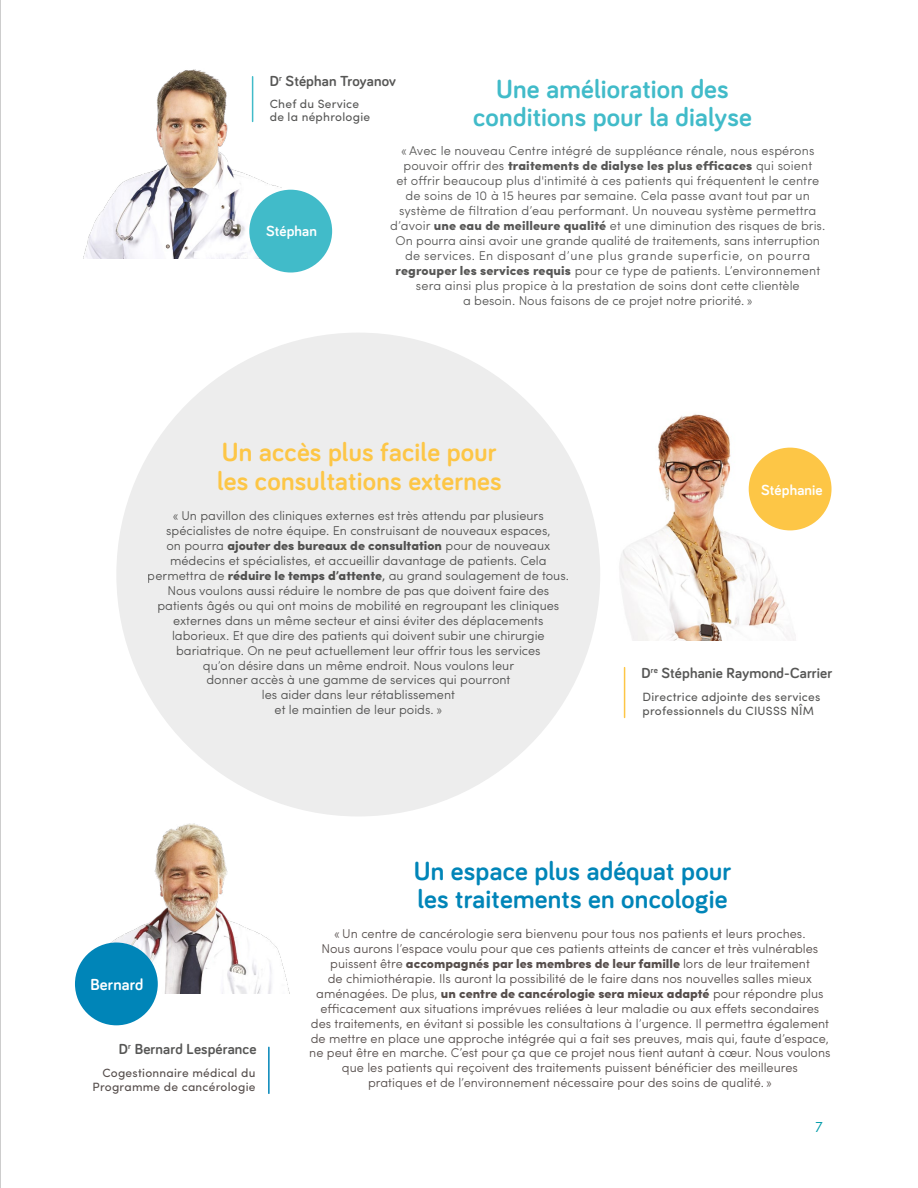
<style>
.page{position:relative;width:918px;height:1188px;background:#fff}
.page>*{position:absolute;margin:0;border:0;box-sizing:border-box;transform-origin:0 0}
.t1{font:700 27px/28.5px "Bariol";letter-spacing:.01em;color:#0085b8}
.t2{font:700 27px/28.5px "Bariol";letter-spacing:.01em;color:#fdc646}
.t3{font:700 27px/28.5px "Bariol";letter-spacing:.01em;color:#41bbc9;text-align:center}
.t4{font:700 16.5px "Bariol";letter-spacing:.01em;color:#fff}
.t5{font:700 15px "Bariol";letter-spacing:.01em;color:#575756}
.t6{font:700 15px "Bariol";letter-spacing:.01em;color:#fff}
.t7{font:300 15px "Sofia Pro";color:#009ba9}
.t8{font:300 12.75px/15px "Sofia Pro";color:#575756;text-align:center}
.t9{font:300 12.75px/15px "Sofia Pro";color:#564e4c;text-align:center}
.t10{font:12px/13.5px "Sofia Pro";letter-spacing:.02em;color:#575756}
.t11{font:12px/13.5px "Sofia Pro";letter-spacing:.02em;color:#564e4c;text-align:right}
.s1{font-weight:900}
.s2{font-weight:400}
</style>
<div class="page">
<div style="left:116px;top:333px;width:484px;height:483px;background:#ededed;border-radius:50%"></div>
<img style="left:75px;top:823px;width:215px;height:171px">
<div style="left:75px;top:943px;width:83px;height:82px;background:#0085b8;border-radius:50%"></div>
<img style="left:619px;top:414px;width:192px;height:227px">
<div style="left:749px;top:448px;width:83px;height:82px;background:#fdc646;border-radius:50%"></div>
<hr style="left:268px;top:1047px;width:2px;height:46px;background:#0085b8">
<hr style="left:624px;top:668px;width:1px;height:49px;background:#fdc646">
<img style="left:83px;top:69px;width:198px;height:190px">
<div style="left:249px;top:190px;width:83px;height:83px;background:#41bbc9;border-radius:50%"></div>
<hr style="left:0;top:0;width:1px;height:1188px;background:#9d9d9c">
<p class="t5" style="left:270px;top:71px;width:128px">D<sup>r</sup> Stéphan Troyanov</p>
<p class="t10" style="left:270px;top:96px;width:102px">Chef du Service de la néphrologie</p>
<h1 class="t3" style="left:473px;top:73px;width:280px">Une amélioration des conditions pour la dialyse</h1>
<p class="t6" style="left:266px;top:220px;width:52px">Stéphan</p>
<p class="t8" style="left:390px;top:143px;width:437px">« Avec le nouveau Centre intégré de suppléance rénale, nous espérons pouvoir offrir des <span class="s1">traitements de dialyse les plus efficaces</span> qui soient<br>et offrir beaucoup plus d'intimité à ces patients qui fréquentent le centre de soins de 10 à 15 heures par semaine. Cela passe avant tout par un système de filtration d’eau performant. Un nouveau système permettra d’avoir <span class="s1">une eau de meilleure qualité</span> et une diminution des risques de bris.<br>On pourra ainsi avoir une grande qualité de traitements, sans interruption de services. En disposant d’une plus grande superficie, on pourra <span class="s1">regrouper les services requis</span> pour ce type de patients. L’environnement sera ainsi plus propice à la prestation de soins dont cette clientèle<br>a besoin. Nous faisons de ce projet notre priorité. »</p>
<h1 class="t2" style="left:217px;top:437px;width:286px">Un accès plus facile pour les consultations externes</h1>
<p class="t8" style="left:148px;top:507px;width:423px">« Un pavillon des cliniques externes est très attendu par plusieurs spécialistes de notre équipe. En construisant de nouveaux espaces,<br>on pourra <span class="s1">ajouter des bureaux de consultation</span> pour de nouveaux médecins et spécialistes, et accueillir davantage de patients. Cela permettra de <span class="s1">réduire le temps d’attente</span><span class="s2">,</span> au grand soulagement de tous.<br>Nous voulons aussi réduire le nombre de pas que doivent faire des patients âgés ou qui ont moins de mobilité en regroupant les cliniques externes dans un même secteur et ainsi éviter des déplacements laborieux. Et que dire des patients qui doivent subir une chirurgie bariatrique. On ne peut actuellement leur offrir tous les services<br>qu’on désire dans un même endroit. Nous voulons leur<br>donner accès à une gamme de services qui pourront<br>les aider dans leur rétablissement<br>et le maintien de leur poids. »</p>
<p class="t6" style="left:761px;top:479px;width:63px">Stéphanie</p>
<p class="t5" style="left:642px;top:662px;width:192px">D<sup>re</sup> Stéphanie Raymond-Carrier</p>
<p class="t10" style="left:643px;top:689px;width:179px">Directrice adjointe des services professionnels du CIUSSS NÎM</p>
<p class="t4" style="left:90px;top:973px;width:54px">Bernard</p>
<p class="t5" style="left:119px;top:1039px;width:139px">D<sup>r</sup> Bernard Lespérance</p>
<p class="t11" style="left:93px;top:1065px;width:164px">Cogestionnaire médical du<br>Programme de cancérologie</p>
<h1 class="t1" style="left:414px;top:855px;width:319px">Un espace plus adéquat pour les traitements en oncologie</h1>
<p class="t9" style="left:309px;top:925px;width:523px">« Un centre de cancérologie sera bienvenu pour tous nos patients et leurs proches.<br>Nous aurons l’espace voulu pour que ces patients atteints de cancer et très vulnérables puissent être <span class="s1">accompagnés par les membres de leur famille</span> lors de leur traitement<br>de chimiothérapie. Ils auront la possibilité de le faire dans nos nouvelles salles mieux aménagées. De plus, <span class="s1">un centre de cancérologie sera mieux adapté</span> pour répondre plus efficacement aux situations imprévues reliées à leur maladie ou aux effets secondaires des traitements, en évitant si possible les consultations à l’urgence. Il permettra également de mettre en place une approche intégrée qui a fait ses preuves, mais qui, faute d’espace, ne peut être en marche. C’est pour ça que ce projet nous tient autant à cœur. Nous voulons que les patients qui reçoivent des traitements puissent bénéficier des meilleures<br>pratiques et de l’environnement nécessaire pour des soins de qualité. »</p>
<p class="t7" style="left:815px;top:1116px;width:9px">7</p>
</div>
